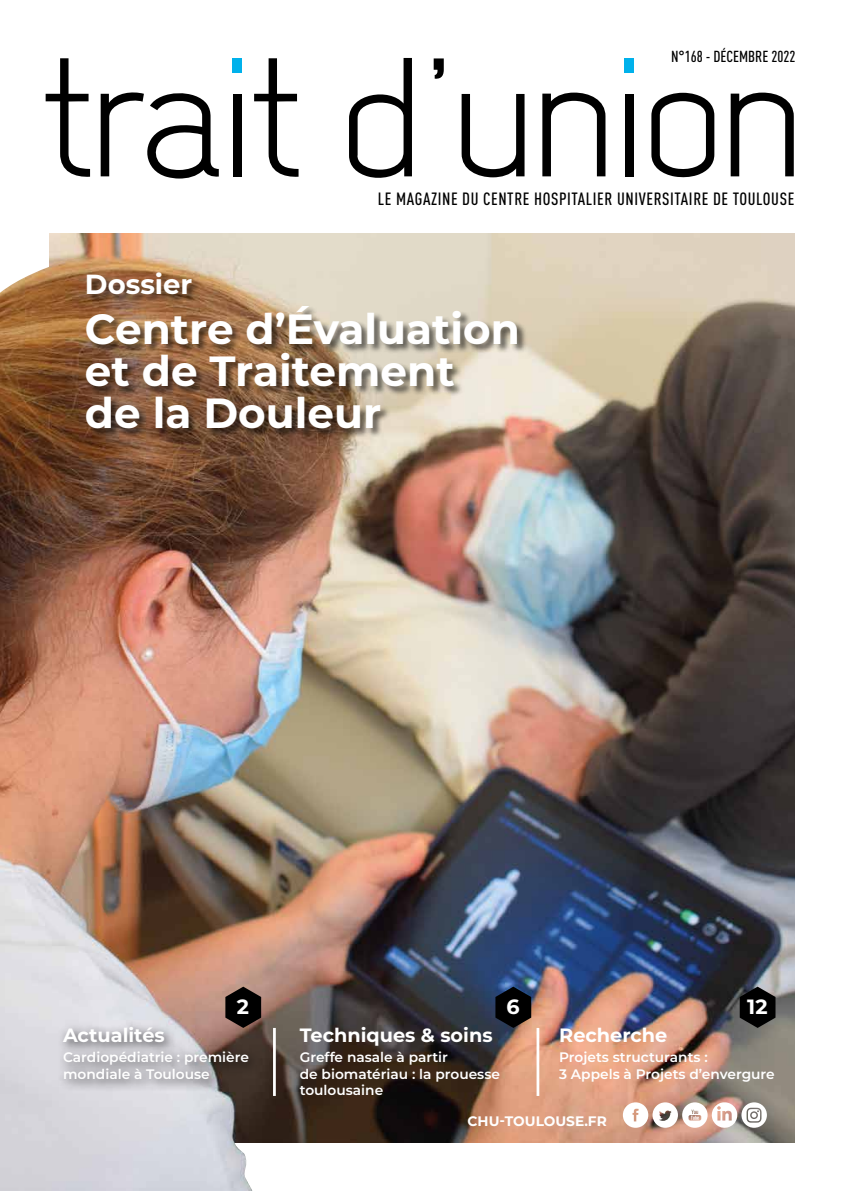
<style>
.page{position:relative;width:844px;height:1191px;background:#fff}
.page>*{position:absolute;margin:0;border:0;box-sizing:border-box;transform-origin:0 0}
.t1{font:700 42.18px/42.2px "Montserrat";color:#fff}
.t2{font:700 27.47px "Montserrat";color:#fff}
.t3{font:700 20.65px "Montserrat";color:#fff}
.t4{font:700 19.25px "Montserrat";color:#fff}
.t5{font:500 17.5px "DIN Cond";letter-spacing:.035em;color:#000}
.t6{font:500 15.75px "DIN Cond";color:#000}
.t7{font:600 13.83px/16.4px "Montserrat";color:#fff}
.t8{font:700 13.83px "Montserrat";color:#fff}
</style>
<div class="page">
<img style="left:50px;top:233px;width:744px;height:909px">
<img style="left:0;top:255px;width:268px;height:936px">
<div style="left:86px;top:272px;width:441px;height:167px;background:#000;opacity:.58"></div>
<div style="left:57px;top:1020px;width:204px;height:72px;background:#000;opacity:.75"></div>
<svg style="left:225px;top:986px;width:36px;height:42px;background:#2d231f"></svg>
<hr style="left:273px;top:1028px;width:3px;height:68px;background:#fff">
<hr style="left:536px;top:1028px;width:3px;height:68px;background:#fff">
<svg style="left:495px;top:986px;width:36px;height:42px;background:#161820"></svg>
<svg style="left:739px;top:986px;width:36px;height:42px;background:#202021"></svg>
<svg style="left:622px;top:1102px;width:144px;height:25px"></svg>
<svg style="left:46px;top:58px;width:747px;height:121px"></svg>
<div style="left:233px;top:94px;width:8px;height:82px;background:#000"></div>
<div style="left:232px;top:58px;width:10px;height:15px;background:#00b1eb"></div>
<div style="left:624px;top:94px;width:9px;height:82px;background:#000"></div>
<div style="left:624px;top:58px;width:10px;height:15px;background:#00b1eb"></div>
<p class="t6" style="left:671px;top:47px;width:126px">N°168 - DÉCEMBRE 2022</p>
<p class="t5" style="left:378px;top:188px;width:418px">LE MAGAZINE DU CENTRE HOSPITALIER UNIVERSITAIRE DE TOULOUSE</p>
<h2 class="t2" style="left:85px;top:264px;width:109px">Dossier</h2>
<h1 class="t1" style="left:85px;top:305px;width:436px">Centre d’Évaluation et de Traitement de la Douleur</h1>
<h3 class="t3" style="left:237px;top:992px;width:14px">2</h3>
<h3 class="t4" style="left:63px;top:1021px;width:103px">Actualités</h3>
<p class="t7" style="left:63px;top:1048px;width:187px">Cardiopédiatrie : première mondiale à Toulouse</p>
<h3 class="t3" style="left:506px;top:992px;width:15px">6</h3>
<h3 class="t4" style="left:300px;top:1021px;width:194px">Techniques &amp; soins</h3>
<p class="t7" style="left:300px;top:1048px;width:202px">Greffe nasale à partir<br>de biomatériau : la prouesse toulousaine</p>
<h3 class="t3" style="left:747px;top:992px;width:22px">12</h3>
<h3 class="t4" style="left:559px;top:1021px;width:110px">Recherche</h3>
<p class="t7" style="left:559px;top:1048px;width:217px">Projets structurants :<br>3 Appels à Projets d’envergure</p>
<p class="t8" style="left:467px;top:1110px;width:141px">CHU-TOULOUSE.FR</p>
</div>
